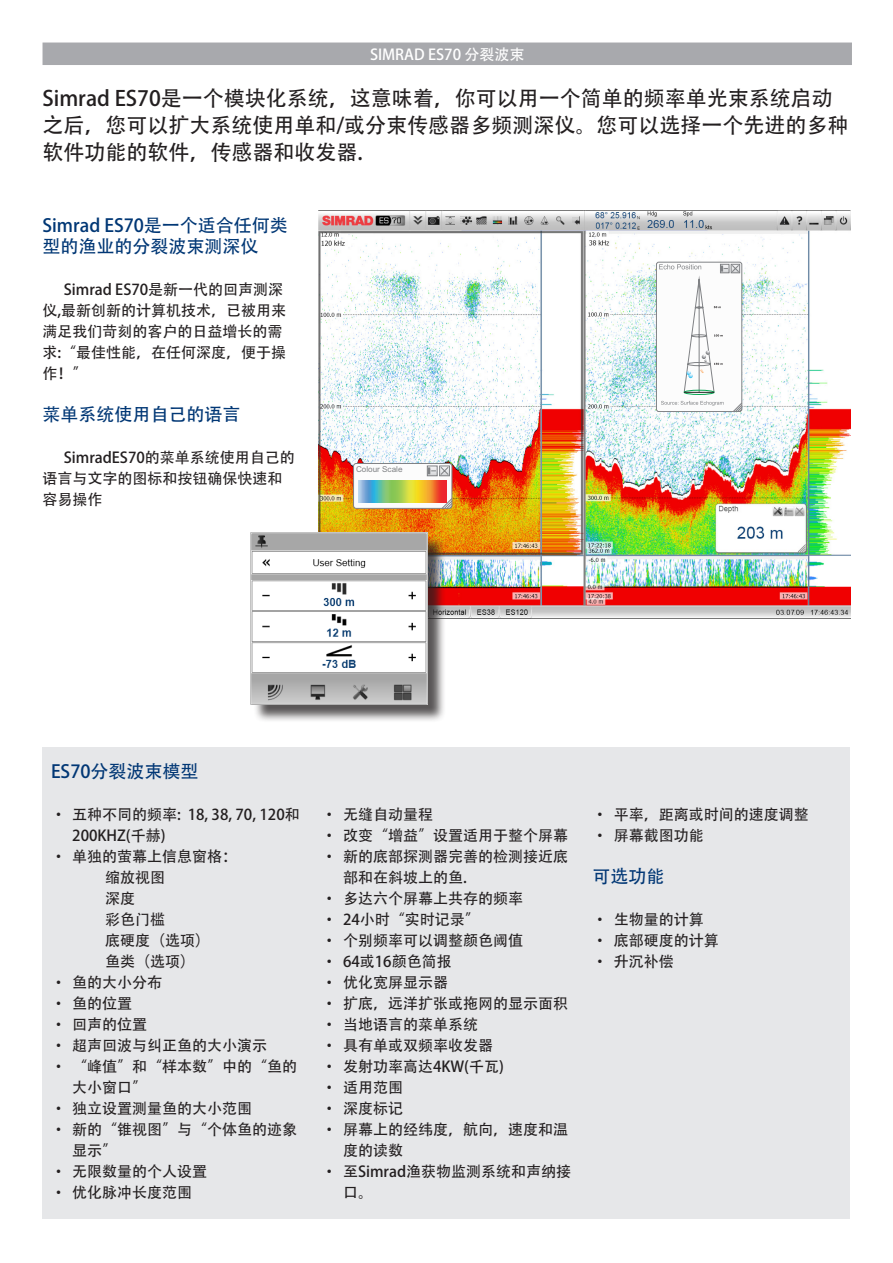
<style>
.page{position:relative;width:893px;height:1263px;background:#fff}
.page>*{position:absolute;margin:0;border:0;box-sizing:border-box;transform-origin:0 0}
.Chinese_Normal_Large{font:21px/27px "Adobe Heiti Std";color:#231f20}
.Chinese_Heading01{font:18px/21px "Adobe Heiti Std";color:#013775}
.Chinese_Bullet{font:15px/21px "Adobe Heiti Std";color:#231f20}
.Chinese_Normal{font:15px/21px "Adobe Heiti Std";color:#231f20}
.Chinese_Title04{font:15px "Adobe Heiti Std";color:#fff}
.t1{font:8.1px "Arial";color:#808285}
</style>
<div class="page">
<div style="left:43px;top:43px;width:808px;height:21px;background:#a8a9ad"></div>
<div style="left:43px;top:43px;width:809px;height:22px;border:2px solid #a8a9ad"></div>
<div style="left:43px;top:747px;width:807px;height:472px;background:#e6e7e9"></div>
<img style="left:319px;top:211px;width:531px;height:408px">
<div style="left:253px;top:535px;width:193px;height:188px;background:#231f20;opacity:.75"></div>
<img style="left:251px;top:533px;width:177px;height:171px">
<div style="left:354px;top:463px;width:98px;height:45px;background:#fcfcfc;border-radius:3px"></div>
<div style="left:353px;top:463px;width:99px;height:46px;border:1px solid #808285;border-radius:3px"></div>
<svg style="left:427px;top:466px;width:22px;height:10px"></svg>
<svg style="left:441px;top:498px;width:12px;height:11px"></svg>
<img style="left:359px;top:481px;width:87px;height:22px">
<div style="left:656px;top:262px;width:86px;height:149px;background:#fcfcfc;border-radius:2px"></div>
<div style="left:656px;top:262px;width:86px;height:150px;border:1px solid #808285;border-radius:2px"></div>
<svg style="left:661px;top:401px;width:63px;height:5px"></svg>
<svg style="left:732px;top:402px;width:10px;height:10px"></svg>
<svg style="left:659px;top:264px;width:81px;height:129px"></svg>
<div style="left:684px;top:390px;width:30px;height:5px;border:1px solid #00a54f;border-radius:50%"></div>
<hr style="left:684px;top:392px;width:30px;height:1px;background:#231f20">
<p class="Chinese_Title04" style="left:370px;top:45px;width:156px">SIMRAD ES70 分裂波束</p>
<p class="Chinese_Normal_Large" style="left:43px;top:85px;width:807px">Simrad ES70是一个模块化系统，这意味着，你可以用一个简单的频率单光束系统启动之后，您可以扩大系统使用单和/或分束传感器多频测深仪。您可以选择一个先进的多种软件功能的软件，传感器和收发器.</p>
<p class="Chinese_Heading01" style="left:43px;top:215px;width:247px">Simrad ES70是一个适合任何类型的渔业的分裂波束测深仪</p>
<p class="Chinese_Normal" style="left:43px;top:279px;width:245px;text-indent:21px">Simrad ES70是新一代的回声测深仪,最新创新的计算机技术，已被用来满足我们苛刻的客户的日益增长的需求:“最佳性能，在任何深度，便于操作！”</p>
<p class="Chinese_Heading01" style="left:43px;top:404px;width:199px">菜单系统使用自己的语言</p>
<p class="Chinese_Normal" style="left:43px;top:447px;width:254px;text-indent:21px">SimradES70的菜单系统使用自己的语言与文字的图标和按钮确保快速和容易操作</p>
<p class="t1" style="left:356px;top:464px;width:48px">Colour Scale</p>
<p class="Chinese_Heading01" style="left:51px;top:761px;width:149px">ES70分裂波束模型</p>
<p class="Chinese_Bullet" style="left:72px;top:804px;width:229px;text-indent:-21px">• 五种不同的频率: 18, 38, 70, 120和<br>200KHZ(千赫)</p>
<p class="Chinese_Bullet" style="left:51px;top:846px;width:188px">• 单独的萤幕上信息窗格：</p>
<p class="Chinese_Bullet" style="left:105px;top:867px;width:61px">缩放视图</p>
<p class="Chinese_Bullet" style="left:105px;top:888px;width:31px">深度</p>
<p class="Chinese_Bullet" style="left:105px;top:909px;width:61px">彩色门槛</p>
<p class="Chinese_Bullet" style="left:105px;top:930px;width:106px">底硬度（选项）</p>
<p class="Chinese_Bullet" style="left:105px;top:951px;width:92px">鱼类（选项）</p>
<p class="Chinese_Bullet" style="left:51px;top:972px;width:113px">• 鱼的大小分布</p>
<p class="Chinese_Bullet" style="left:51px;top:993px;width:83px">• 鱼的位置</p>
<p class="Chinese_Bullet" style="left:51px;top:1014px;width:98px">• 回声的位置</p>
<p class="Chinese_Bullet" style="left:51px;top:1035px;width:218px">• 超声回波与纠正鱼的大小演示</p>
<p class="Chinese_Bullet" style="left:72px;top:1056px;width:226px;text-indent:-21px">• “峰值”和“样本数”中的“鱼的大小窗口”</p>
<p class="Chinese_Bullet" style="left:51px;top:1098px;width:203px">• 独立设置测量鱼的大小范围</p>
<p class="Chinese_Bullet" style="left:72px;top:1119px;width:226px;text-indent:-21px">• 新的“锥视图”与“个体鱼的迹象显示”</p>
<p class="Chinese_Bullet" style="left:51px;top:1161px;width:158px">• 无限数量的个人设置</p>
<p class="Chinese_Bullet" style="left:51px;top:1182px;width:143px">• 优化脉冲长度范围</p>
<p class="Chinese_Bullet" style="left:322px;top:804px;width:113px">• 无缝自动量程</p>
<p class="Chinese_Bullet" style="left:322px;top:825px;width:248px">• 改变“增益”设置适用于整个屏幕</p>
<p class="Chinese_Bullet" style="left:343px;top:846px;width:226px;text-indent:-21px">• 新的底部探测器完善的检测接近底部和在斜坡上的鱼.</p>
<p class="Chinese_Bullet" style="left:322px;top:888px;width:203px">• 多达六个屏幕上共存的频率</p>
<p class="Chinese_Bullet" style="left:322px;top:909px;width:160px">• 24小时“实时记录”</p>
<p class="Chinese_Bullet" style="left:322px;top:930px;width:203px">• 个别频率可以调整颜色阈值</p>
<p class="Chinese_Bullet" style="left:322px;top:951px;width:131px">• 64或16颜色简报</p>
<p class="Chinese_Bullet" style="left:322px;top:972px;width:128px">• 优化宽屏显示器</p>
<p class="Chinese_Bullet" style="left:322px;top:993px;width:248px">• 扩底，远洋扩张或拖网的显示面积</p>
<p class="Chinese_Bullet" style="left:322px;top:1014px;width:158px">• 当地语言的菜单系统</p>
<p class="Chinese_Bullet" style="left:322px;top:1035px;width:173px">• 具有单或双频率收发器</p>
<p class="Chinese_Bullet" style="left:322px;top:1056px;width:184px">• 发射功率高达4KW(千瓦)</p>
<p class="Chinese_Bullet" style="left:322px;top:1077px;width:83px">• 适用范围</p>
<p class="Chinese_Bullet" style="left:322px;top:1098px;width:83px">• 深度标记</p>
<p class="Chinese_Bullet" style="left:343px;top:1119px;width:226px;text-indent:-21px">• 屏幕上的经纬度，航向，速度和温度的读数</p>
<p class="Chinese_Bullet" style="left:343px;top:1161px;width:230px;text-indent:-21px">• 至Simrad渔获物监测系统和声纳接口。</p>
<p class="Chinese_Bullet" style="left:592px;top:804px;width:218px">• 平率，距离或时间的速度调整</p>
<p class="Chinese_Bullet" style="left:592px;top:825px;width:113px">• 屏幕截图功能</p>
<p class="Chinese_Heading01" style="left:592px;top:866px;width:73px">可选功能</p>
<p class="Chinese_Bullet" style="left:592px;top:909px;width:113px">• 生物量的计算</p>
<p class="Chinese_Bullet" style="left:592px;top:930px;width:128px">• 底部硬度的计算</p>
<p class="Chinese_Bullet" style="left:592px;top:951px;width:83px">• 升沉补偿</p>
</div>
